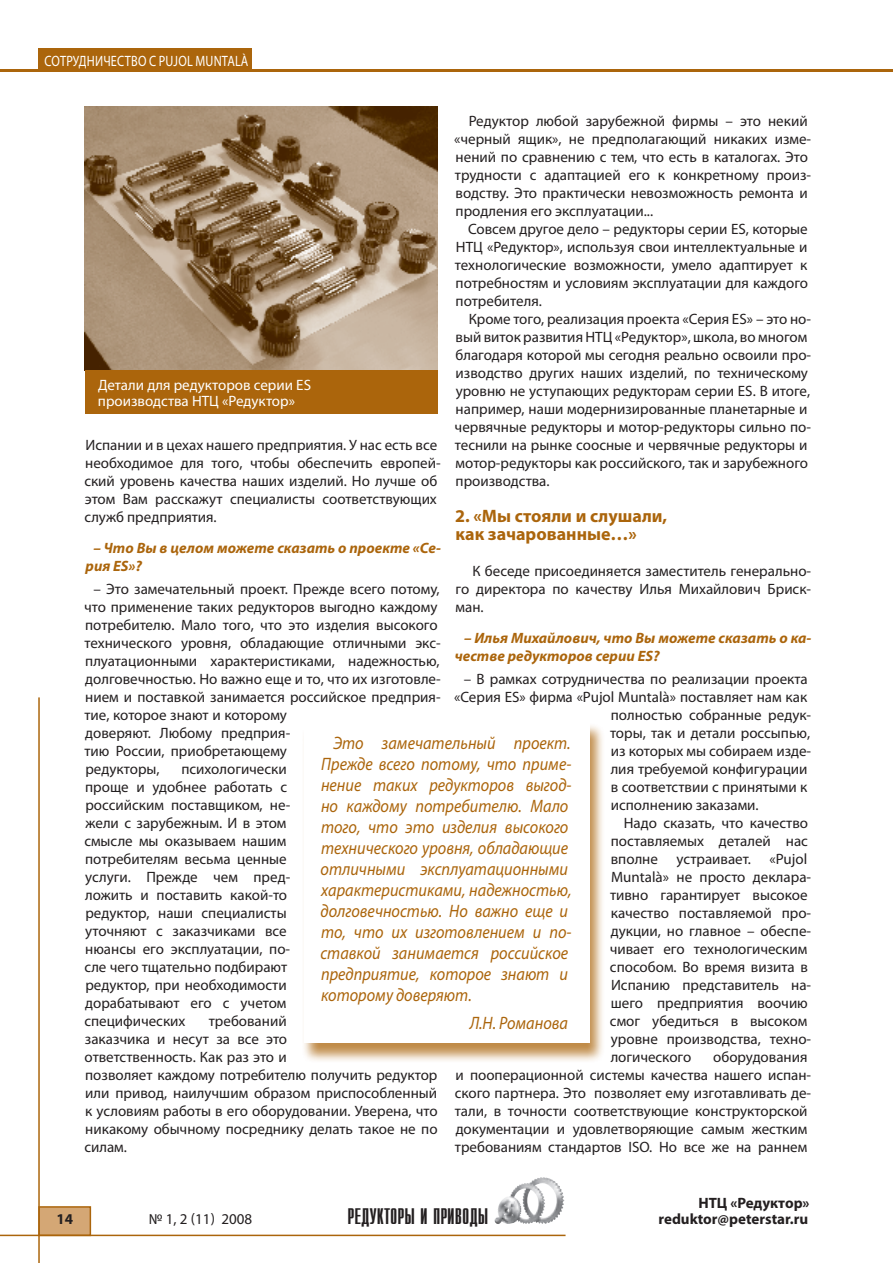
<style>
.page{position:relative;width:893px;height:1263px;background:#fff}
.page>*{position:absolute;margin:0;border:0;box-sizing:border-box;transform-origin:0 0}
.t1{font:22.5px "Compact C";color:#231f20}
.t2{font:italic 18px/21px "Myriad Pro";color:#ab650c;scale:.9 1}
.t3{font:700 18px/18px "Myriad Pro";color:#ab650c}
.t4{font:15px/18px "Myriad Pro";color:#231f20}
.t5{font:italic 700 15px/18px "Myriad Pro";color:#ab650c}
.t6{font:15px/16.5px "Myriad Pro";color:#fff}
.t7{font:700 15px/16.5px "Myriad Pro";color:#231f20;text-align:right}
.t8{font:15px "Myriad Pro";color:#fff;scale:.82 1}
</style>
<div class="page">
<div style="left:38px;top:49px;width:214px;height:23px;background:#ab650c"></div>
<div style="left:39px;top:1207px;width:51px;height:28px;background:#d4a775"></div>
<div style="left:38px;top:1206px;width:53px;height:30px;border:2px solid #ab650c"></div>
<hr style="left:0;top:70px;width:893px;height:2px;background:#ab650c">
<hr style="left:38px;top:697px;width:2px;height:566px;background:#ab650c">
<hr style="left:0;top:1234px;width:566px;height:2px;background:#ab650c">
<img style="left:494px;top:1178px;width:46px;height:46px">
<img style="left:85px;top:106px;width:352px;height:265px">
<div style="left:85px;top:371px;width:352px;height:43px;background:#ab650c"></div>
<div style="left:300px;top:722px;width:310px;height:346px;background:#ab650c;opacity:.75"></div>
<div style="left:304px;top:721px;width:285px;height:322px;background:#fff"></div>
<p class="t8" style="left:44px;top:51px;width:250px">СОТРУДНИЧЕСТВО С PUJOL MUNTALÀ</p>
<p class="t4" style="left:454px;top:112px;width:358px;text-indent:14px">Редуктор любой зарубежной фирмы – это некий «черный ящик», не предполагающий никаких изме&shy;нений по сравнению с тем, что есть в каталогах. Это трудности с адаптацией его к конкретному произ&shy;водству. Это практически невозможность ремонта и продления его эксплуатации...</p>
<p class="t4" style="left:455px;top:220px;width:355px;text-align:justify;text-indent:13px">Совсем другое дело – редукторы серии ES, которые НТЦ «Редуктор», используя свои интеллектуальные и технологические возможности, умело адаптирует к потребностям и условиям эксплуатации для каждого потребителя.</p>
<p class="t4" style="left:455px;top:310px;width:358px;text-indent:14px">Кроме того, реализация проекта «Серия ES» – это но&shy;вый виток развития НТЦ «Редуктор», школа, во многом благодаря которой мы сегодня реально освоили про&shy;изводство других наших изделий, по техническому уровню не уступающих редукторам серии ES. В итоге, например, наши модернизированные планетарные и червячные редукторы и мотор-редукторы сильно по&shy;теснили на рынке соосные и червячные редукторы и мотор-редукторы как российского, так и зарубежного производства.</p>
<p class="t3" style="left:455px;top:506px;width:213px">2. «Мы стояли и слушали, как зачарованные…»</p>
<p class="t4" style="left:456px;top:562px;width:357px;text-align:justify;text-indent:17px">К беседе присоединяется заместитель генерально&shy;го директора по качеству Илья Михайлович Бриск&shy;ман.</p>
<p class="t5" style="left:455px;top:628px;width:358px;text-indent:9px">– Илья Михайлович, что Вы можете сказать о ка&shy;честве редукторов серии ES?</p>
<p class="t4" style="left:464px;top:670px;width:345px">– В рамках сотрудничества по реализации проекта</p>
<p class="t4" style="left:454px;top:688px;width:355px">«Серия ES» фирма «Pujol Muntalà» поставляет нам как</p>
<p class="t4" style="left:611px;top:706px;width:202px">полностью собранные редук-</p>
<p class="t4" style="left:610px;top:724px;width:202px">торы, так и детали россыпью,</p>
<p class="t4" style="left:611px;top:742px;width:202px">из которых мы собираем изде-</p>
<p class="t4" style="left:611px;top:760px;width:198px">лия требуемой конфигурации</p>
<p class="t4" style="left:611px;top:778px;width:198px">в соответствии с принятыми к</p>
<p class="t4" style="left:611px;top:796px;width:149px">исполнению заказами.</p>
<p class="t4" style="left:624px;top:814px;width:186px">Надо сказать, что качество</p>
<p class="t4" style="left:611px;top:832px;width:199px">поставляемых деталей нас</p>
<p class="t4" style="left:611px;top:850px;width:198px">вполне устраивает. «Pujol</p>
<p class="t4" style="left:611px;top:868px;width:201px">Muntalà» не просто деклара-</p>
<p class="t4" style="left:610px;top:886px;width:199px">тивно гарантирует высокое</p>
<p class="t4" style="left:611px;top:904px;width:202px">качество поставляемой про-</p>
<p class="t4" style="left:611px;top:922px;width:202px">дукции, но главное – обеспе-</p>
<p class="t4" style="left:610px;top:940px;width:199px">чивает его технологическим</p>
<p class="t4" style="left:610px;top:958px;width:199px">способом. Во время визита в</p>
<p class="t4" style="left:611px;top:976px;width:202px">Испанию представитель на-</p>
<p class="t4" style="left:611px;top:994px;width:199px">шего предприятия воочию</p>
<p class="t4" style="left:610px;top:1012px;width:199px">смог убедиться в высоком</p>
<p class="t4" style="left:611px;top:1030px;width:202px">уровне производства, техно-</p>
<p class="t4" style="left:611px;top:1048px;width:82px">логического</p>
<p class="t6" style="left:98px;top:376px;width:215px">Детали для редукторов серии ES производства НТЦ «Редуктор»</p>
<p class="t4" style="left:84px;top:436px;width:358px">Испании и в цехах нашего предприятия. У нас есть все необходимое для того, чтобы обеспечить европей&shy;ский уровень качества наших изделий. Но лучше об этом Вам расскажут специалисты соответствующих служб предприятия.</p>
<p class="t5" style="left:86px;top:538px;width:357px;text-indent:8px">– Что Вы в целом можете сказать о проекте «Се&shy;рия ES»?</p>
<p class="t4" style="left:84px;top:580px;width:358px;text-indent:9px">– Это замечательный проект. Прежде всего потому, что применение таких редукторов выгодно каждому потребителю. Мало того, что это изделия высокого технического уровня, обладающие отличными экс&shy;плуатационными характеристиками, надежностью, долговечностью. Но важно еще и то, что их изготовле&shy;нием и поставкой занимается российское предприя&shy;тие, которое знают и которому<br>доверяют. Любому предприя-<br>тию России, приобретающему<br>редукторы,</p>
<p class="t2" style="left:320px;top:732px;width:280px;text-indent:13px">Это замечательный проект.<br>Прежде всего потому, что приме&shy;нение таких редукторов выгод&shy;но каждому потребителю. Мало того, что это изделия высокого технического уровня, обладающие отличными эксплуатационными характеристиками, надежностью, долговечностью. Но важно еще и то, что их изготовлением и по&shy;ставкой занимается российское предприятие, которое знают и которому доверяют.</p>
<p class="t2" style="left:470px;top:1012px;width:111px">Л.Н. Романова</p>
<p class="t4" style="left:84px;top:760px;width:207px;text-indent:97px">психологически проще и удобнее работать с российским поставщиком, не&shy;жели с зарубежным. И в этом смысле мы оказываем нашим потребителям весьма ценные услуги. Прежде чем пред&shy;ложить и поставить какой-то редуктор, наши специалисты уточняют с заказчиками все нюансы его эксплуатации, по&shy;сле чего тщательно подбирают редуктор, при необходимости дорабатывают его с учетом специфических</p>
<p class="t4" style="left:84px;top:1012px;width:355px;text-indent:124px">требований<br>заказчика и несут за все это<br>ответственность. Как раз это и<br>позволяет каждому потребителю получить редуктор или привод, наилучшим образом приспособленный к условиям работы в его оборудовании. Уверена, что никакому обычному посреднику делать такое не по силам.</p>
<p class="t4" style="left:455px;top:1048px;width:358px;text-indent:258px">оборудования и пооперационной системы качества нашего испан&shy;ского партнера. Это позволяет ему изготавливать де&shy;тали, в точности соответствующие конструкторской документации и удовлетворяющие самым жестким требованиям стандартов ISO. Но все же на раннем</p>
<p class="t7" style="left:56px;top:1210px;width:18px">14</p>
<p class="t4" style="left:149px;top:1210px;width:105px">№ 1, 2 (11) 2008</p>
<h1 class="t1" style="left:348px;top:1205px;width:142px">РЕДУКТОРЫ И ПРИВОДЫ</h1>
<p class="t7" style="left:658px;top:1194px;width:153px">НТЦ «Редуктор» reduktor@peterstar.ru</p>
</div>
